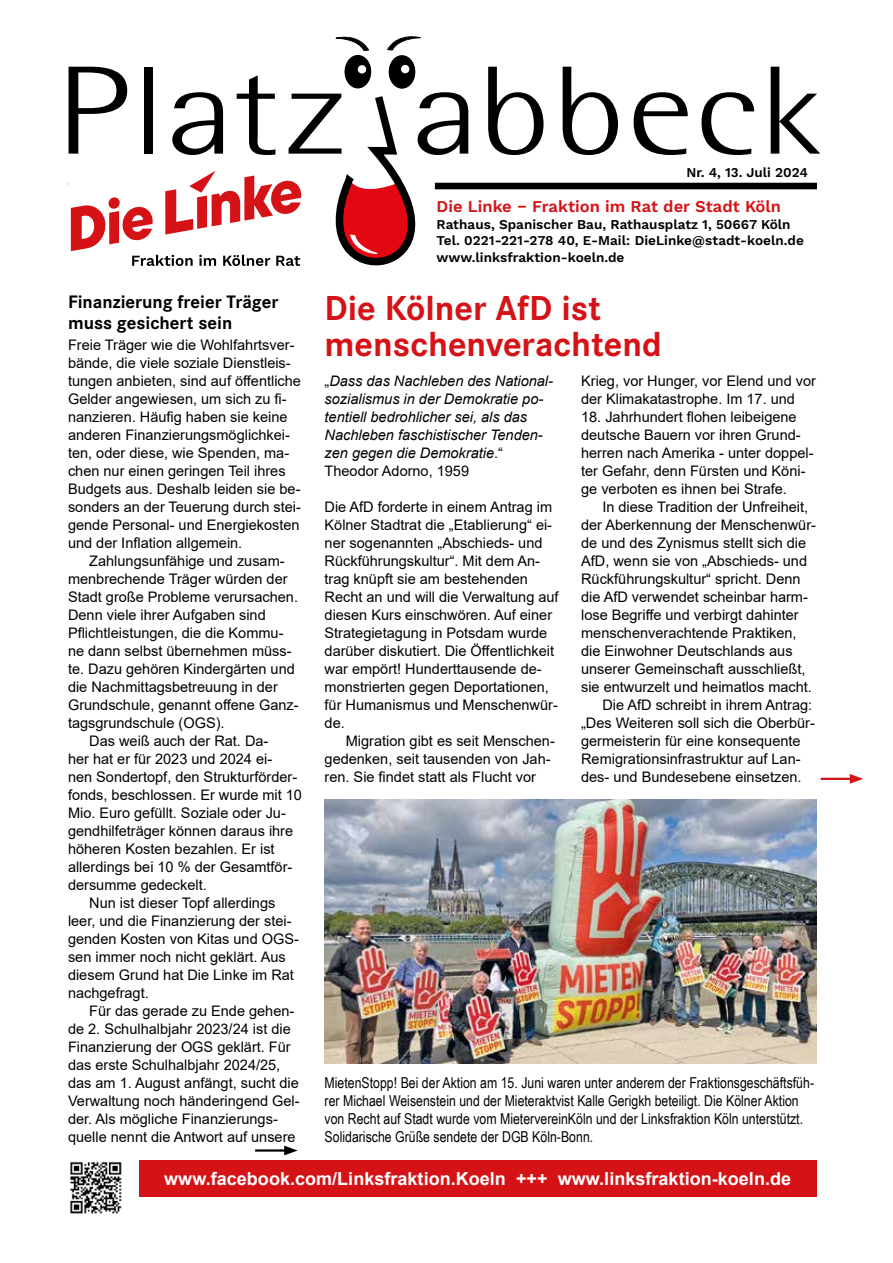
<style>
.page{position:relative;width:893px;height:1263px;background:#fff}
.page>*{position:absolute;margin:0;border:0;box-sizing:border-box;transform-origin:0 0}
.t1{font:700 36px/36px "Corporate S";color:#d51317}
.t2{font:700 18.75px/21px "Corporate S";color:#000}
.t3{font:700 18px "Arial";color:#fff}
.t4{font:600 16.5px "Work Sans";color:#d51317}
.t5{font:15px/18px "Arial Narrow";color:#000}
.t6{font:14.55px/18px "Arial";color:#000}
.t7{font:italic 14.55px/18px "Arial";color:#000}
.t8{font:600 13.5px/16.5px "Work Sans";letter-spacing:.005em;color:#000}
.s1{font-style:normal}
</style>
<div class="page">
<svg style="left:387px;top:36px;width:34px;height:14px"></svg>
<div style="left:345px;top:56px;width:26px;height:32px;background:#000;border-radius:50%"></div>
<div style="left:345px;top:55px;width:26px;height:33px;border:1px solid #000;border-radius:50%"></div>
<div style="left:389px;top:56px;width:26px;height:32px;background:#000;border-radius:50%"></div>
<div style="left:389px;top:55px;width:26px;height:34px;border:1px solid #000;border-radius:50%"></div>
<div style="left:358px;top:65px;width:8px;height:9px;border:1px solid #fff;border-radius:50%"></div>
<div style="left:401px;top:65px;width:8px;height:8px;border:1px solid #fff;border-radius:50%"></div>
<svg style="left:336px;top:36px;width:33px;height:15px"></svg>
<svg style="left:563px;top:67px;width:55px;height:88px"></svg>
<svg style="left:634px;top:92px;width:54px;height:63px"></svg>
<svg style="left:701px;top:92px;width:53px;height:63px"></svg>
<svg style="left:771px;top:67px;width:49px;height:87px"></svg>
<div style="left:435px;top:183px;width:382px;height:6px;background:#000"></div>
<div style="left:139px;top:1161px;width:677px;height:36px;background:#d51317"></div>
<img style="left:70px;top:1161px;width:52px;height:53px">
<hr style="left:255px;top:1149px;width:33px;height:2px;background:#000">
<svg style="left:284px;top:1145px;width:14px;height:10px"></svg>
<hr style="left:821px;top:778px;width:33px;height:2px;background:#d51317">
<svg style="left:850px;top:774px;width:13px;height:10px"></svg>
<svg style="left:67px;top:67px;width:476px;height:199px"></svg>
<img style="left:325px;top:800px;width:491px;height:263px">
<p class="t8" style="left:686px;top:165px;width:123px">Nr. 4, 13. Juli 2024</p>
<p class="t2" style="left:68px;top:291px;width:212px">Finanzierung freier Träger muss gesichert sein</p>
<p class="t6" style="left:68px;top:335px;width:234px">Freie Träger wie die Wohlfahrtsver&shy;bände, die viele soziale Dienstleis&shy;tungen anbieten, sind auf öffentliche Gelder angewiesen, um sich zu fi&shy;nanzieren. Häufig haben sie keine anderen Finanzierungsmöglichkei&shy;ten, oder diese, wie Spenden, ma&shy;chen nur einen geringen Teil ihres Budgets aus. Deshalb leiden sie be&shy;sonders an der Teuerung durch stei&shy;gende Personal- und Energiekosten und der Inflation allgemein.</p>
<p class="t6" style="left:89px;top:551px;width:197px">Zahlungsunfähige und zusam-</p>
<p class="t6" style="left:68px;top:569px;width:221px">menbrechende Träger würden der</p>
<p class="t6" style="left:68px;top:587px;width:232px">Stadt große Probleme verursachen.</p>
<p class="t6" style="left:68px;top:605px;width:199px">Denn viele ihrer Aufgaben sind</p>
<p class="t6" style="left:68px;top:623px;width:217px">Pflichtleistungen, die die Kommu-</p>
<p class="t6" style="left:68px;top:641px;width:225px">ne dann selbst übernehmen müss-</p>
<p class="t6" style="left:68px;top:659px;width:228px">te. Dazu gehören Kindergärten und</p>
<p class="t6" style="left:68px;top:677px;width:211px">die Nachmittagsbetreuung in der</p>
<p class="t6" style="left:68px;top:695px;width:232px">Grundschule, genannt offene Ganz-</p>
<p class="t6" style="left:68px;top:713px;width:158px">tagsgrundschule (OGS).</p>
<p class="t6" style="left:89px;top:731px;width:181px">Das weiß auch der Rat. Da-</p>
<p class="t6" style="left:68px;top:749px;width:206px">her hat er für 2023 und 2024 ei-</p>
<p class="t6" style="left:68px;top:767px;width:231px">nen Sondertopf, den Strukturförder-</p>
<p class="t6" style="left:68px;top:785px;width:236px">fonds, beschlossen. Er wurde mit 10</p>
<p class="t6" style="left:68px;top:803px;width:219px">Mio. Euro gefüllt. Soziale oder Ju-</p>
<p class="t6" style="left:68px;top:821px;width:227px">gendhilfeträger können daraus ihre</p>
<p class="t6" style="left:68px;top:839px;width:208px">höheren Kosten bezahlen. Er ist</p>
<p class="t6" style="left:68px;top:857px;width:226px">allerdings bei 10 % der Gesamtför-</p>
<p class="t6" style="left:68px;top:875px;width:140px">dersumme gedeckelt.</p>
<p class="t6" style="left:89px;top:893px;width:188px">Nun ist dieser Topf allerdings</p>
<p class="t6" style="left:68px;top:911px;width:225px">leer, und die Finanzierung der stei-</p>
<p class="t6" style="left:68px;top:929px;width:232px">genden Kosten von Kitas und OGS-</p>
<p class="t6" style="left:68px;top:947px;width:219px">sen immer noch nicht geklärt. Aus</p>
<p class="t6" style="left:68px;top:965px;width:227px">diesem Grund hat Die Linke im Rat</p>
<p class="t6" style="left:68px;top:983px;width:82px">nachgefragt.</p>
<p class="t6" style="left:89px;top:1001px;width:207px">Für das gerade zu Ende gehen-</p>
<p class="t6" style="left:68px;top:1019px;width:224px">de 2. Schulhalbjahr 2023/24 ist die</p>
<p class="t6" style="left:68px;top:1037px;width:224px">Finanzierung der OGS geklärt. Für</p>
<p class="t6" style="left:68px;top:1055px;width:214px">das erste Schulhalbjahr 2024/25,</p>
<p class="t6" style="left:68px;top:1073px;width:232px">das am 1. August anfängt, sucht die</p>
<p class="t6" style="left:68px;top:1091px;width:233px">Verwaltung noch händeringend Gel-</p>
<p class="t6" style="left:68px;top:1109px;width:211px">der. Als mögliche Finanzierungs-</p>
<p class="t6" style="left:68px;top:1127px;width:229px">quelle nennt die Antwort auf unsere</p>
<p class="t4" style="left:437px;top:197px;width:346px">Die Linke − Fraktion im Rat der Stadt Köln</p>
<p class="t8" style="left:437px;top:217px;width:369px">Rathaus, Spanischer Bau, Rathausplatz 1, 50667 Köln<br>Tel. 0221-221-278 40, E-Mail: DieLinke@stadt-koeln.de www.linksfraktion-koeln.de</p>
<h1 class="t1" style="left:325px;top:289px;width:339px">Die Kölner AfD ist menschenverachtend</h1>
<p class="t7" style="left:325px;top:372px;width:230px"><span class="s1">„</span>Dass das Nachleben des National&shy;sozialismus in der Demokratie po&shy;tentiell bedrohlicher sei, als das<br>Nachleben faschistischer Tenden&shy;zen gegen die Demokratie<span class="s1">.“<br>Theodor Adorno, 1959</span></p>
<p class="t6" style="left:325px;top:497px;width:236px">Die AfD forderte in einem Antrag im<br>Kölner Stadtrat die „Etablierung“ ei&shy;ner sogenannten „Abschieds- und<br>Rückführungskultur“. Mit dem An&shy;trag knüpft sie am bestehenden<br>Recht an und will die Verwaltung auf diesen Kurs einschwören. Auf einer<br>Strategietagung in Potsdam wurde darüber diskutiert. Die Öffentlichkeit war empört! Hunderttausende de&shy;monstrierten gegen Deportationen, für Humanismus und Menschenwür&shy;de.</p>
<p class="t6" style="left:325px;top:731px;width:232px;text-indent:21px">Migration gibt es seit Menschen&shy;gedenken, seit tausenden von Jah&shy;ren. Sie findet statt als Flucht vor</p>
<p class="t6" style="left:581px;top:371px;width:236px">Krieg, vor Hunger, vor Elend und vor der Klimakatastrophe. Im 17. und</p>
<p class="t6" style="left:581px;top:407px;width:234px">18. Jahrhundert flohen leibeigene deutsche Bauern vor ihren Grund&shy;herren nach Amerika - unter doppel&shy;ter Gefahr, denn Fürsten und Köni&shy;ge verboten es ihnen bei Strafe.</p>
<p class="t6" style="left:602px;top:497px;width:207px">In diese Tradition der Unfreiheit,</p>
<p class="t6" style="left:581px;top:515px;width:236px">der Aberkennung der Menschenwür-</p>
<p class="t6" style="left:581px;top:533px;width:227px">de und des Zynismus stellt sich die</p>
<p class="t6" style="left:581px;top:551px;width:227px">AfD, wenn sie von „Abschieds- und</p>
<p class="t6" style="left:581px;top:569px;width:221px">Rückführungskultur“ spricht. Denn</p>
<p class="t6" style="left:581px;top:587px;width:228px">die AfD verwendet scheinbar harm-</p>
<p class="t6" style="left:581px;top:605px;width:219px">lose Begriffe und verbirgt dahinter</p>
<p class="t6" style="left:581px;top:623px;width:217px">menschenverachtende Praktiken,</p>
<p class="t6" style="left:581px;top:641px;width:213px">die Einwohner Deutschlands aus</p>
<p class="t6" style="left:581px;top:659px;width:226px">unserer Gemeinschaft ausschließt,</p>
<p class="t6" style="left:581px;top:677px;width:232px">sie entwurzelt und heimatlos macht.</p>
<p class="t6" style="left:602px;top:695px;width:211px">Die AfD schreibt in ihrem Antrag:</p>
<p class="t6" style="left:581px;top:713px;width:235px">„Des Weiteren soll sich die Oberbür-</p>
<p class="t6" style="left:581px;top:731px;width:221px">germeisterin für eine konsequente</p>
<p class="t6" style="left:581px;top:749px;width:221px">Remigrationsinfrastruktur auf Lan-</p>
<p class="t6" style="left:581px;top:767px;width:222px">des- und Bundesebene einsetzen.</p>
<p class="t5" style="left:325px;top:1073px;width:491px">MietenStopp! Bei der Aktion am 15. Juni waren unter anderem der Fraktionsgeschäftsfüh&shy;rer Michael Weisenstein und der Mieteraktvist Kalle Gerigkh beteiligt. Die Kölner Aktion von Recht auf Stadt wurde vom MietervereinKöln und der Linksfraktion Köln unterstützt.<br>Solidarische Grüße sendete der DGB Köln-Bonn.</p>
<p class="t3" style="left:164px;top:1166px;width:628px">www.facebook.com/Linksfraktion.Koeln +++ www.linksfraktion-koeln.de</p>
</div>
